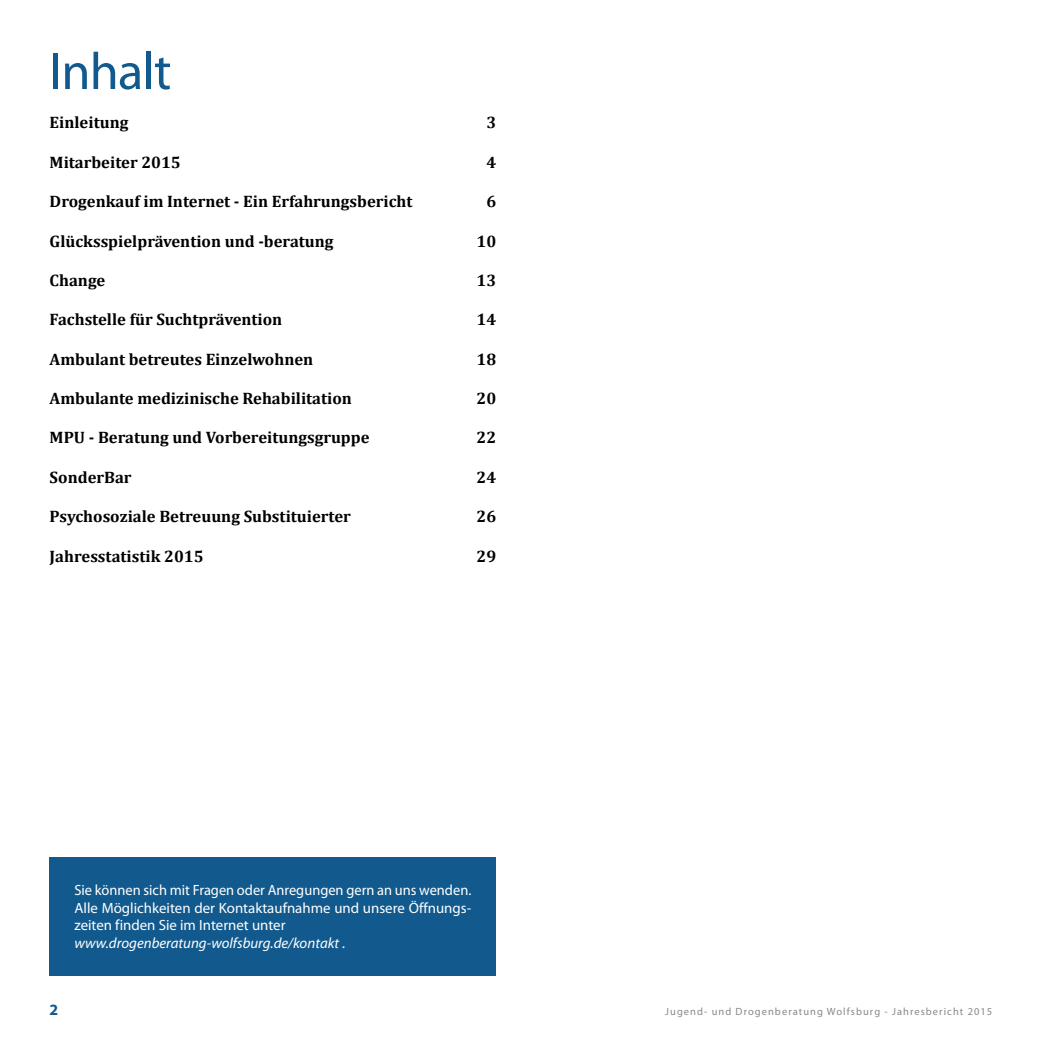
<style>
.page{position:relative;width:1042px;height:1042px;background:#fff}
.page>*{position:absolute;margin:0;border:0;box-sizing:border-box;transform-origin:0 0}
.t1{font:52.5px "Myriad Pro";letter-spacing:-.015em;color:#125a8e}
.t2{font:700 16.62px "Cambria";color:#000}
.t3{font:700 15.75px "Myriad Pro";color:#125a8e}
.t4{font:14.88px/17.5px "Myriad Pro";color:#fff;text-align:justify}
.t5{font:italic 14.88px "Myriad Pro";color:#fff}
.t6{font:10.5px "Myriad Pro";letter-spacing:.1em;color:#87888a}
</style>
<div class="page">
<div style="left:50px;top:857px;width:446px;height:118px;background:#125a8e"></div>
<h1 class="t1" style="left:50px;top:39px;width:123px">Inhalt</h1>
<p class="t2" style="left:50px;top:111px;width:80px">Einleitung</p>
<p class="t2" style="left:486px;top:111px;width:11px">3</p>
<p class="t2" style="left:50px;top:150px;width:133px">Mitarbeiter 2015</p>
<p class="t2" style="left:486px;top:150px;width:11px">4</p>
<p class="t2" style="left:50px;top:190px;width:364px">Drogenkauf im Internet - Ein Erfahrungsbericht</p>
<p class="t2" style="left:486px;top:190px;width:11px">6</p>
<p class="t2" style="left:50px;top:229px;width:285px">Glücksspielprävention und -beratung</p>
<p class="t2" style="left:476px;top:229px;width:21px">10</p>
<p class="t2" style="left:50px;top:268px;width:57px">Change</p>
<p class="t2" style="left:476px;top:268px;width:21px">13</p>
<p class="t2" style="left:50px;top:308px;width:234px">Fachstelle für Suchtprävention</p>
<p class="t2" style="left:476px;top:308px;width:21px">14</p>
<p class="t2" style="left:50px;top:347px;width:265px">Ambulant betreutes Einzelwohnen</p>
<p class="t2" style="left:476px;top:347px;width:21px">18</p>
<p class="t2" style="left:50px;top:387px;width:304px">Ambulante medizinische Rehabilitation</p>
<p class="t2" style="left:476px;top:387px;width:21px">20</p>
<p class="t2" style="left:50px;top:426px;width:321px">MPU - Beratung und Vorbereitungsgruppe</p>
<p class="t2" style="left:476px;top:426px;width:21px">22</p>
<p class="t2" style="left:50px;top:465px;width:83px">SonderBar</p>
<p class="t2" style="left:476px;top:465px;width:21px">24</p>
<p class="t2" style="left:50px;top:505px;width:303px">Psychosoziale Betreuung Substituierter</p>
<p class="t2" style="left:476px;top:505px;width:21px">26</p>
<p class="t2" style="left:50px;top:544px;width:156px">Jahresstatistik 2015</p>
<p class="t2" style="left:476px;top:544px;width:21px">29</p>
<p class="t4" style="left:74px;top:881px;width:398px">Sie können sich mit Fragen oder Anregungen gern an uns wenden.<br>Alle Möglichkeiten der Kontaktaufnahme und unsere Öffnungs&shy;zeiten finden Sie im Internet unter</p>
<p class="t5" style="left:74px;top:933px;width:273px">www.drogenberatung-wolfsburg.de/kontakt .</p>
<p class="t3" style="left:50px;top:999px;width:10px">2</p>
<p class="t6" style="left:665px;top:1004px;width:329px">Jugend- und Drogenberatung Wolfsburg - Jahresbericht 2015</p>
</div>
